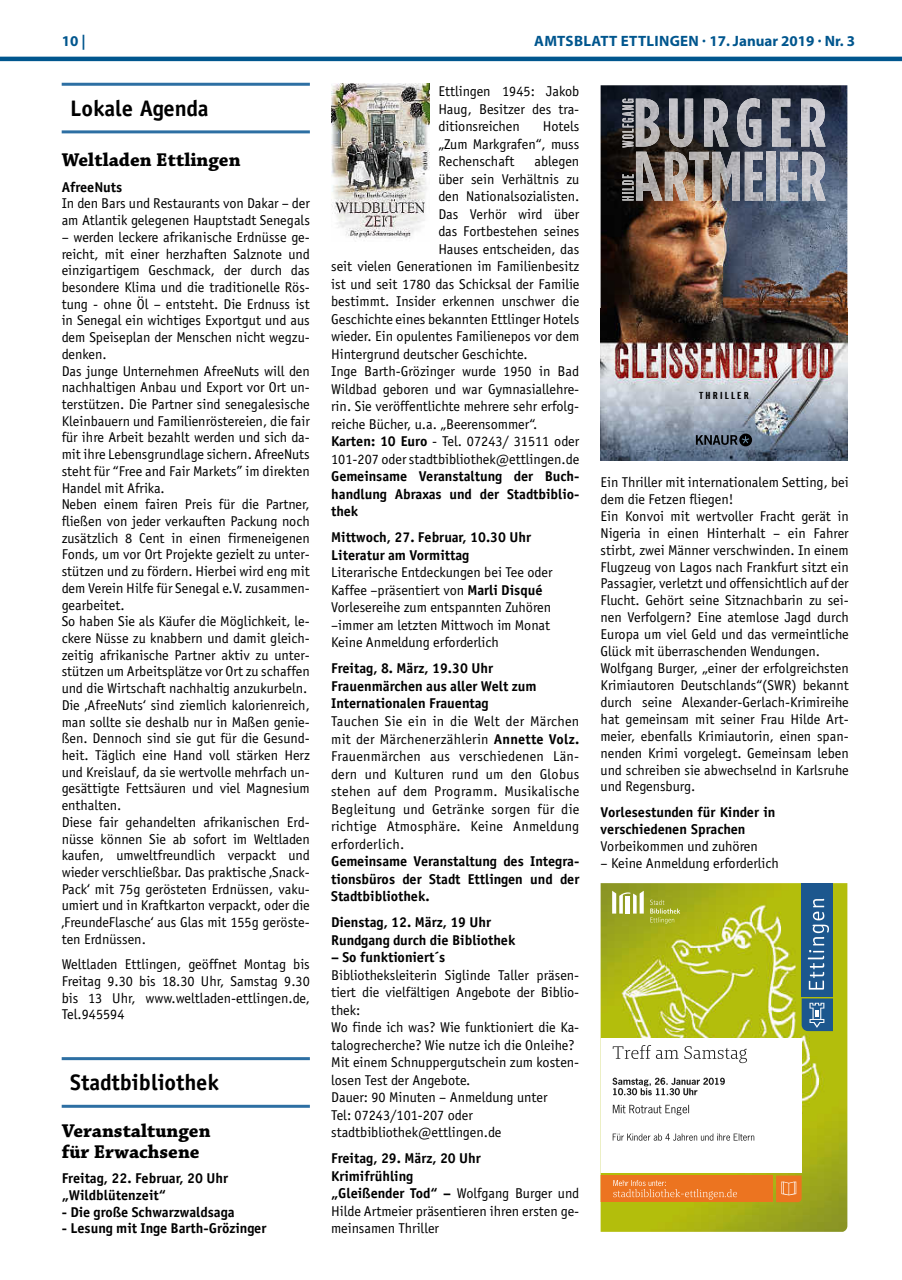
<style>
.page{position:relative;width:902px;height:1280px;background:#fff}
.page>*{position:absolute;margin:0;border:0;box-sizing:border-box;transform-origin:0 0}
.t1{font:700 22.5px "Officina Sans";color:#000}
.t2{font:700 19.5px/21.1px "Chaparral Pro";color:#000}
.t3{font:700 15px "Myriad Pro";letter-spacing:.01em;color:#00568e}
.t4{font:14.25px/16.6px "Officina Sans";color:#000}
.t5{font:700 14.25px/17.5px "Officina Sans";color:#000}
.t6{font:10.65px "Alternate Gothic Pro No One";letter-spacing:.14em;color:#000;scale:1.4 1}
.s1{font-weight:700}
</style>
<div class="page">
<hr style="left:0;top:57px;width:901px;height:4px;background:#00568e">
<img style="left:600px;top:85px;width:247px;height:224px">
<img style="left:600px;top:309px;width:247px;height:151px">
<img style="left:662px;top:152px;width:140px;height:49px">
<img style="left:636px;top:152px;width:26px;height:49px">
<img style="left:802px;top:152px;width:23px;height:49px">
<img style="left:780px;top:152px;width:18px;height:49px">
<img style="left:766px;top:152px;width:9px;height:49px">
<img style="left:744px;top:152px;width:18px;height:49px">
<img style="left:712px;top:152px;width:28px;height:49px">
<img style="left:688px;top:152px;width:21px;height:49px">
<img style="left:664px;top:152px;width:24px;height:49px">
<img style="left:648px;top:99px;width:153px;height:48px">
<img style="left:737px;top:98px;width:16px;height:24px">
<img style="left:801px;top:99px;width:24px;height:48px">
<img style="left:772px;top:99px;width:18px;height:48px">
<img style="left:704px;top:99px;width:24px;height:48px">
<img style="left:677px;top:99px;width:14px;height:44px">
<img style="left:684px;top:99px;width:1px;height:37px">
<svg style="left:652px;top:101px;width:5px;height:5px"></svg>
<img style="left:635px;top:99px;width:13px;height:48px">
<svg style="left:622px;top:174px;width:11px;height:27px"></svg>
<svg style="left:622px;top:99px;width:11px;height:49px"></svg>
<svg style="left:695px;top:434px;width:57px;height:12px"></svg>
<img style="left:600px;top:883px;width:247px;height:349px">
<div style="left:801px;top:883px;width:31px;height:114px;background:#1c578e"></div>
<svg style="left:801px;top:998px;width:31px;height:33px"></svg>
<svg style="left:807px;top:899px;width:21px;height:90px"></svg>
<svg style="left:650px;top:900px;width:30px;height:24px"></svg>
<svg style="left:612px;top:891px;width:31px;height:23px"></svg>
<div style="left:600px;top:1038px;width:201px;height:134px;background:#fff"></div>
<svg style="left:612px;top:1045px;width:135px;height:18px"></svg>
<svg style="left:612px;top:1078px;width:112px;height:17px"></svg>
<svg style="left:612px;top:1105px;width:77px;height:10px"></svg>
<svg style="left:612px;top:1133px;width:142px;height:8px"></svg>
<div style="left:600px;top:1175px;width:172px;height:27px;background:#ec7420"></div>
<svg style="left:613px;top:1180px;width:124px;height:19px"></svg>
<svg style="left:776px;top:1175px;width:25px;height:27px"></svg>
<hr style="left:62px;top:83px;width:248px;height:3px;background:#2d6fa3">
<hr style="left:62px;top:130px;width:248px;height:3px;background:#2d6fa3">
<hr style="left:62px;top:1057px;width:248px;height:3px;background:#2d6fa3">
<hr style="left:62px;top:1105px;width:248px;height:3px;background:#2d6fa3">
<img style="left:331px;top:84px;width:99px;height:154px">
<p class="t3" style="left:62px;top:31px;width:25px">10 |</p>
<p class="t3" style="left:534px;top:31px;width:322px">AMTSBLATT ETTLINGEN · 17. Januar 2019 · Nr. 3</p>
<h1 class="t1" style="left:70px;top:94px;width:140px">Lokale Agenda</h1>
<h2 class="t2" style="left:62px;top:150px;width:180px">Weltladen Ettlingen</h2>
<p class="t5" style="left:62px;top:178px;width:62px">AfreeNuts</p>
<p class="t4" style="left:62px;top:195px;width:250px">In den Bars und Restaurants von Dakar – der am Atlantik gelegenen Hauptstadt Senegals</p>
<p class="t4" style="left:62px;top:229px;width:250px">– werden leckere afrikanische Erdnüsse ge&shy;reicht, mit einer herzhaften Salznote und einzigartigem Geschmack, der durch das besondere Klima und die traditionelle Rös&shy;tung - ohne Öl – entsteht. Die Erdnuss ist in Senegal ein wichtiges Exportgut und aus dem Speiseplan der Menschen nicht wegzu&shy;denken.<br>Das junge Unternehmen AfreeNuts will den nachhaltigen Anbau und Export vor Ort un&shy;terstützen. Die Partner sind senegalesische Kleinbauern und Familienröstereien, die fair für ihre Arbeit bezahlt werden und sich da&shy;mit ihre Lebensgrundlage sichern. AfreeNuts steht für “Free and Fair Markets” im direkten Handel mit Afrika.<br>Neben einem fairen Preis für die Partner, fließen von jeder verkauften Packung noch zusätzlich 8 Cent in einen firmeneigenen Fonds, um vor Ort Projekte gezielt zu unter&shy;stützen und zu fördern. Hierbei wird eng mit dem Verein Hilfe für Senegal e.V. zusammen&shy;gearbeitet.<br>So haben Sie als Käufer die Möglichkeit, le&shy;ckere Nüsse zu knabbern und damit gleich&shy;zeitig afrikanische Partner aktiv zu unter&shy;stützen um Arbeitsplätze vor Ort zu schaffen und die Wirtschaft nachhaltig anzukurbeln.<br>Die ‚AfreeNuts‘ sind ziemlich kalorienreich, man sollte sie deshalb nur in Maßen genie&shy;ßen. Dennoch sind sie gut für die Gesund&shy;heit. Täglich eine Hand voll stärken Herz und Kreislauf, da sie wertvolle mehrfach un&shy;gesättigte Fettsäuren und viel Magnesium enthalten.<br>Diese fair gehandelten afrikanischen Erd&shy;nüsse können Sie ab sofort im Weltladen kaufen, umweltfreundlich verpackt und wieder verschließbar. Das praktische ‚Snack-Pack‘ mit 75g gerösteten Erdnüssen, vaku&shy;umiert und in Kraftkarton verpackt, oder die ‚FreundeFlasche‘ aus Glas mit 155g geröste&shy;ten Erdnüssen.</p>
<p class="t4" style="left:62px;top:956px;width:250px;text-align:justify">Weltladen Ettlingen, geöffnet Montag bis Freitag 9.30 bis 18.30 Uhr, Samstag 9.30 bis 13 Uhr, www.weltladen-ettlingen.de, Tel.945594</p>
<h1 class="t1" style="left:70px;top:1068px;width:150px">Stadtbibliothek</h1>
<h2 class="t2" style="left:62px;top:1120px;width:150px">Veranstaltungen für Erwachsene</h2>
<p class="t5" style="left:62px;top:1170px;width:168px;line-height:16.6px">Freitag, 22. Februar, 20 Uhr „Wildblütenzeit“</p>
<p class="t5" style="left:62px;top:1203px;width:174px">- Die große Schwarzwaldsaga</p>
<p class="t5" style="left:62px;top:1219px;width:206px">- Lesung mit Inge Barth-Grözinger</p>
<p class="t4" style="left:438px;top:83px;width:142px;line-height:17.5px;text-align:justify">Ettlingen 1945: Jakob Haug, Besitzer des tra&shy;ditionsreichen</p>
<p class="t4" style="left:438px;top:118px;width:142px;line-height:17.5px;text-align:justify;text-indent:104px">Hotels „Zum Markgrafen“, muss Rechenschaft</p>
<p class="t4" style="left:534px;top:153px;width:46px">ablegen</p>
<p class="t4" style="left:438px;top:171px;width:142px">über sein Verhältnis zu</p>
<p class="t4" style="left:438px;top:188px;width:142px">den Nationalsozialisten.</p>
<p class="t4" style="left:438px;top:206px;width:142px">Das Verhör wird über</p>
<p class="t4" style="left:438px;top:223px;width:142px">das Fortbestehen seines</p>
<p class="t4" style="left:438px;top:241px;width:142px">Hauses entscheiden, das</p>
<p class="t4" style="left:331px;top:258px;width:250px">seit vielen Generationen im Familienbesitz</p>
<p class="t4" style="left:331px;top:276px;width:250px">ist und seit 1780 das Schicksal der Familie</p>
<p class="t4" style="left:331px;top:293px;width:250px">bestimmt. Insider erkennen unschwer die</p>
<p class="t4" style="left:331px;top:311px;width:250px">Geschichte eines bekannten Ettlinger Hotels</p>
<p class="t4" style="left:331px;top:328px;width:250px">wieder. Ein opulentes Familienepos vor dem</p>
<p class="t4" style="left:331px;top:346px;width:198px">Hintergrund deutscher Geschichte.</p>
<p class="t4" style="left:331px;top:363px;width:250px">Inge Barth-Grözinger wurde 1950 in Bad</p>
<p class="t4" style="left:331px;top:381px;width:250px">Wildbad geboren und war Gymnasiallehre-</p>
<p class="t4" style="left:331px;top:398px;width:250px">rin. Sie veröffentlichte mehrere sehr erfolg-</p>
<p class="t4" style="left:331px;top:416px;width:208px">reiche Bücher, u.a. „Beerensommer“.</p>
<p class="t4" style="left:331px;top:433px;width:250px"><span class="s1">Karten: 10 Euro</span> - Tel. 07243/ 31511 oder</p>
<p class="t4" style="left:331px;top:451px;width:250px">101-207 oder stadtbibliothek@ettlingen.de</p>
<p class="t5" style="left:331px;top:468px;width:250px;text-align:justify">Gemeinsame Veranstaltung der Buch&shy;handlung Abraxas und der Stadtbiblio&shy;thek</p>
<p class="t5" style="left:331px;top:529px;width:201px">Mittwoch, 27. Februar, 10.30 Uhr<br>Literatur am Vormittag</p>
<p class="t4" style="left:331px;top:564px;width:223px;line-height:17.5px">Literarische Entdeckungen bei Tee oder Kaffee –präsentiert von <span class="s1">Marli Disqué </span>Vorlesereihe zum entspannten Zuhören –immer am letzten Mittwoch im Monat Keine Anmeldung erforderlich</p>
<p class="t5" style="left:331px;top:660px;width:207px">Freitag, 8. März, 19.30 Uhr<br>Frauenmärchen aus aller Welt zum<br>Internationalen Frauentag</p>
<p class="t4" style="left:331px;top:712px;width:250px;line-height:17.5px;text-align:justify">Tauchen Sie ein in die Welt der Märchen mit der Märchenerzählerin <span class="s1">Annette Volz.<br></span>Frauenmärchen aus verschiedenen Län&shy;dern und Kulturen rund um den Globus stehen auf dem Programm. Musikalische Begleitung und Getränke sorgen für die richtige Atmosphäre. Keine Anmeldung erforderlich.</p>
<p class="t5" style="left:331px;top:852px;width:250px;text-align:justify">Gemeinsame Veranstaltung des Integra&shy;tionsbüros der Stadt Ettlingen und der Stadtbibliothek.</p>
<p class="t5" style="left:331px;top:913px;width:186px">Dienstag, 12. März, 19 Uhr<br>Rundgang durch die Bibliothek</p>
<p class="t5" style="left:331px;top:948px;width:115px">– So funktioniert´s</p>
<p class="t4" style="left:331px;top:966px;width:250px;line-height:17.5px">Bibliotheksleiterin Siglinde Taller präsen&shy;tiert die vielfältigen Angebote der Biblio&shy;thek:<br>Wo finde ich was? Wie funktioniert die Ka&shy;talogrecherche? Wie nutze ich die Onleihe?<br>Mit einem Schnuppergutschein zum kosten&shy;losen Test der Angebote.<br>Dauer: 90 Minuten – Anmeldung unter<br>Tel: 07243/101-207 oder stadtbibliothek@ettlingen.de</p>
<p class="t4" style="left:331px;top:1149px;width:250px;line-height:17.5px"><span class="s1">Freitag, 29. März, 20 Uhr<br>Krimifrühling<br>„Gleißender Tod“ –</span> Wolfgang Burger und<br>Hilde Artmeier präsentieren ihren ersten ge&shy;meinsamen Thriller</p>
<p class="t6" style="left:699px;top:388px;width:37px">THRILLER</p>
<p class="t4" style="left:600px;top:474px;width:250px">Ein Thriller mit internationalem Setting, bei dem die Fetzen fliegen!<br>Ein Konvoi mit wertvoller Fracht gerät in Nigeria in einen Hinterhalt – ein Fahrer stirbt, zwei Männer verschwinden. In einem Flugzeug von Lagos nach Frankfurt sitzt ein Passagier, verletzt und offensichtlich auf der Flucht. Gehört seine Sitznachbarin zu sei&shy;nen Verfolgern? Eine atemlose Jagd durch Europa um viel Geld und das vermeintliche Glück mit überraschenden Wendungen.<br>Wolfgang Burger, „einer der erfolgreichsten Krimiautoren Deutschlands“(SWR) bekannt durch seine Alexander-Gerlach-Krimireihe hat gemeinsam mit seiner Frau Hilde Art&shy;meier, ebenfalls Krimiautorin, einen span&shy;nenden Krimi vorgelegt. Gemeinsam leben und schreiben sie abwechselnd in Karlsruhe und Regensburg.</p>
<p class="t5" style="left:600px;top:803px;width:176px;line-height:17px">Vorlesestunden für Kinder in verschiedenen Sprachen</p>
<p class="t4" style="left:600px;top:837px;width:159px">Vorbeikommen und zuhören</p>
<p class="t4" style="left:600px;top:854px;width:180px">– Keine Anmeldung erforderlich</p>
</div>
